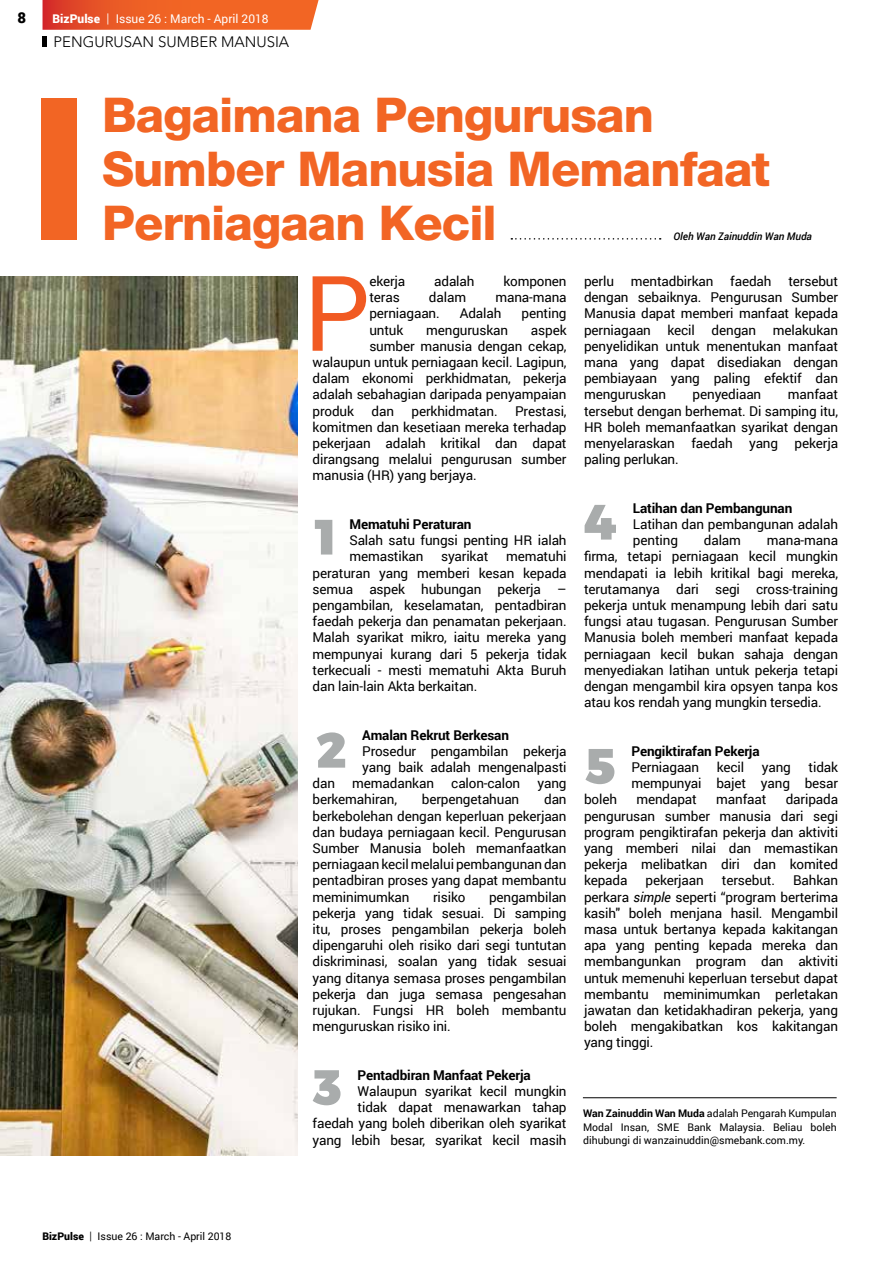
<style>
.page{position:relative;width:893px;height:1263px;background:#fff}
.page>*{position:absolute;margin:0;border:0;box-sizing:border-box;transform-origin:0 0}
.t1{font:104.7px "Roboto";color:#f15a22}
.t2{font:800 48px/54px "Helvetica Neue LT Std";letter-spacing:-.02em;color:#f26524}
.t3{font:300 15px "Avenir LT Std";color:#000}
.t4{font:900 15px "Roboto";color:#000}
.t5{font:13.5px/16.2px "Roboto";letter-spacing:-.01em;color:#000;text-align:justify}
.t6{font:700 13.5px "Roboto";letter-spacing:-.01em;color:#000}
.t7{font:12px "Roboto";color:#fff}
.t8{font:10.5px/13.5px "Roboto";color:#000;text-align:justify}
.t9{font:italic 500 10.5px "Roboto";color:#000}
.s1{font-weight:900}
.s2{font-family:"Gotham"}
.s3{font-style:italic}
.s4{font-weight:700}
</style>
<div class="page">
<hr style="left:892px;top:1218px;width:1px;height:45px;background:#f26524">
<svg style="left:43px;top:0;width:276px;height:30px;background:#ec5f2a"></svg>
<hr style="left:43px;top:36px;width:4px;height:11px;background:#000">
<hr style="left:583px;top:1097px;width:254px;height:1px;background:#000">
<svg style="left:511px;top:238px;width:150px;height:2px"></svg>
<div style="left:41px;top:98px;width:36px;height:142px;background:#f26524"></div>
<svg style="left:315px;top:520px;width:17px;height:34px"></svg>
<svg style="left:317px;top:732px;width:28px;height:36px"></svg>
<svg style="left:313px;top:1070px;width:28px;height:35px"></svg>
<svg style="left:585px;top:505px;width:31px;height:35px"></svg>
<svg style="left:585px;top:749px;width:29px;height:35px"></svg>
<img style="left:0;top:276px;width:297px;height:879px">
<p class="t4" style="left:17px;top:7px;width:10px">8</p>
<p class="t7" style="left:53px;top:10px;width:218px"><span class="s1">BizPulse</span> <span class="s2">|</span> Issue 26 : March - April 2018</p>
<p class="t3" style="left:54px;top:33px;width:237px">PENGURUSAN SUMBER MANUSIA</p>
<h2 class="t2" style="left:102px;top:87px;width:669px">Bagaimana Pengurusan<br>Sumber Manusia Memanfaat<br>Perniagaan Kecil</h2>
<h1 class="t1" style="left:303px;top:240px;width:69px">P</h1>
<p class="t5" style="left:369px;top:272px;width:37px">ekerja</p>
<p class="t5" style="left:434px;top:272px;width:42px">adalah</p>
<p class="t5" style="left:503px;top:272px;width:65px">komponen</p>
<p class="t9" style="left:673px;top:229px;width:140px">Oleh Wan Zainuddin Wan Muda</p>
<p class="t5" style="left:584px;top:273px;width:256px">perlu mentadbirkan faedah tersebut dengan sebaiknya. Pengurusan Sumber Manusia dapat memberi manfaat kepada perniagaan kecil dengan melakukan penyelidikan untuk menentukan manfaat mana yang dapat disediakan dengan pembiayaan yang paling efektif dan menguruskan</p>
<p class="t5" style="left:369px;top:289px;width:32px">teras</p>
<p class="t5" style="left:429px;top:289px;width:39px">dalam</p>
<p class="t5" style="left:495px;top:289px;width:73px">mana-mana</p>
<p class="t5" style="left:369px;top:305px;width:72px">perniagaan.</p>
<p class="t5" style="left:460px;top:305px;width:43px">Adalah</p>
<p class="t5" style="left:521px;top:305px;width:47px">penting</p>
<p class="t5" style="left:369px;top:321px;width:36px">untuk</p>
<p class="t5" style="left:426px;top:321px;width:83px">menguruskan</p>
<p class="t5" style="left:531px;top:321px;width:37px">aspek</p>
<p class="t5" style="left:369px;top:337px;width:199px">sumber manusia dengan cekap,</p>
<p class="t5" style="left:313px;top:353px;width:256px">walaupun untuk perniagaan kecil. Lagipun,</p>
<p class="t5" style="left:313px;top:370px;width:256px">dalam ekonomi perkhidmatan, pekerja</p>
<p class="t5" style="left:313px;top:386px;width:256px">adalah sebahagian daripada penyampaian</p>
<p class="t5" style="left:313px;top:402px;width:43px">produk</p>
<p class="t5" style="left:371px;top:402px;width:24px">dan</p>
<p class="t5" style="left:411px;top:402px;width:88px">perkhidmatan.</p>
<p class="t5" style="left:584px;top:386px;width:256px;text-indent:204px">manfaat tersebut dengan berhemat. Di samping itu, HR boleh memanfaatkan syarikat dengan menyelaraskan faedah yang pekerja paling perlukan.</p>
<p class="t6" style="left:633px;top:498px;width:161px">Latihan dan Pembangunan</p>
<p class="t5" style="left:633px;top:516px;width:207px">Latihan dan pembangunan adalah penting</p>
<p class="t5" style="left:693px;top:386px;width:70px">penyediaan</p>
<p class="t5" style="left:313px;top:402px;width:256px;text-indent:203px">Prestasi, komitmen dan kesetiaan mereka terhadap pekerjaan adalah kritikal dan dapat dirangsang melalui pengurusan sumber manusia (HR) yang berjaya.</p>
<p class="t6" style="left:349px;top:515px;width:124px">Mematuhi Peraturan</p>
<p class="t5" style="left:349px;top:532px;width:219px">Salah satu fungsi penting HR ialah memastikan</p>
<p class="t5" style="left:704px;top:532px;width:39px">dalam</p>
<p class="t5" style="left:584px;top:532px;width:256px;text-indent:183px">mana-mana firma, tetapi perniagaan kecil mungkin mendapati ia lebih kritikal bagi mereka, terutamanya dari segi cross-training pekerja untuk menampung lebih dari satu fungsi atau tugasan. Pengurusan Sumber Manusia boleh memberi manfaat kepada perniagaan kecil bukan sahaja dengan menyediakan latihan untuk pekerja tetapi dengan mengambil kira opsyen tanpa kos atau kos rendah yang mungkin tersedia.</p>
<p class="t6" style="left:631px;top:741px;width:130px">Pengiktirafan Pekerja</p>
<p class="t5" style="left:631px;top:759px;width:69px">Perniagaan</p>
<p class="t5" style="left:717px;top:759px;width:29px">kecil</p>
<p class="t5" style="left:762px;top:759px;width:31px">yang</p>
<p class="t5" style="left:313px;top:548px;width:256px;text-indent:193px">mematuhi peraturan yang memberi kesan kepada semua aspek hubungan pekerja – pengambilan, keselamatan, pentadbiran faedah pekerja dan penamatan pekerjaan.<br>Malah syarikat mikro, iaitu mereka yang mempunyai kurang dari 5 pekerja tidak terkecuali - mesti mematuhi Akta Buruh dan lain-lain Akta berkaitan.</p>
<p class="t6" style="left:362px;top:725px;width:148px">Amalan Rekrut Berkesan</p>
<p class="t5" style="left:362px;top:742px;width:206px">Prosedur pengambilan pekerja yang baik adalah mengenalpasti</p>
<p class="t5" style="left:313px;top:775px;width:24px">dan</p>
<p class="t5" style="left:352px;top:775px;width:83px">memadankan</p>
<p class="t5" style="left:451px;top:775px;width:71px">calon-calon</p>
<p class="t5" style="left:538px;top:775px;width:31px">yang</p>
<p class="t5" style="left:313px;top:791px;width:86px">berkemahiran,</p>
<p class="t5" style="left:422px;top:791px;width:99px">berpengetahuan</p>
<p class="t5" style="left:441px;top:548px;width:49px">syarikat</p>
<p class="t5" style="left:631px;top:759px;width:208px;text-align:right">tidak<br>mempunyai bajet yang besar</p>
<p class="t5" style="left:584px;top:791px;width:35px">boleh</p>
<p class="t5" style="left:636px;top:791px;width:62px">mendapat</p>
<p class="t5" style="left:716px;top:791px;width:52px">manfaat</p>
<p class="t5" style="left:313px;top:791px;width:256px;text-indent:232px">dan berkebolehan dengan keperluan pekerjaan dan budaya perniagaan kecil. Pengurusan Sumber Manusia boleh memanfaatkan perniagaan kecil melalui pembangunan dan pentadbiran proses yang dapat membantu meminimumkan</p>
<p class="t5" style="left:584px;top:791px;width:256px;text-indent:202px">daripada pengurusan sumber manusia dari segi program pengiktirafan pekerja dan aktiviti yang memberi nilai dan memastikan pekerja melibatkan diri dan komited kepada</p>
<p class="t5" style="left:584px;top:872px;width:256px;text-indent:209px">Bahkan perkara <span class="s3">simple</span> seperti “program berterima kasih" boleh menjana hasil. Mengambil masa untuk bertanya kepada kakitangan apa yang penting kepada mereka dan membangunkan program dan aktiviti untuk memenuhi keperluan tersebut dapat membantu meminimumkan perletakan jawatan dan ketidakhadiran pekerja, yang boleh mengakibatkan kos kakitangan yang tinggi.</p>
<p class="t5" style="left:645px;top:872px;width:60px">pekerjaan</p>
<p class="t5" style="left:722px;top:872px;width:55px">tersebut.</p>
<p class="t5" style="left:313px;top:888px;width:256px;text-indent:176px">pengambilan pekerja yang tidak sesuai. Di samping itu, proses pengambilan pekerja boleh dipengaruhi oleh risiko dari segi tuntutan diskriminasi, soalan yang tidak sesuai yang ditanya semasa proses pengambilan pekerja dan juga semasa pengesahan rujukan. Fungsi HR boleh membantu menguruskan risiko ini.</p>
<p class="t6" style="left:358px;top:1065px;width:175px">Pentadbiran Manfaat Pekerja</p>
<p class="t5" style="left:313px;top:1082px;width:256px;text-align:right">Walaupun syarikat kecil mungkin<br>tidak dapat menawarkan tahap<br>faedah yang boleh diberikan oleh syarikat yang lebih besar, syarikat kecil masih</p>
<p class="t5" style="left:433px;top:888px;width:34px">risiko</p>
<p class="t8" style="left:583px;top:1106px;width:255px"><span class="s4">Wan Zainuddin Wan Muda</span> adalah Pengarah Kumpulan Modal Insan, SME Bank Malaysia. Beliau boleh dihubungi di wanzainuddin@smebank.com.my.</p>
<p class="t8" style="left:42px;top:1229px;width:191px"><span class="s1">BizPulse</span> <span class="s2">|</span> Issue 26 : March - April 2018</p>
</div>
